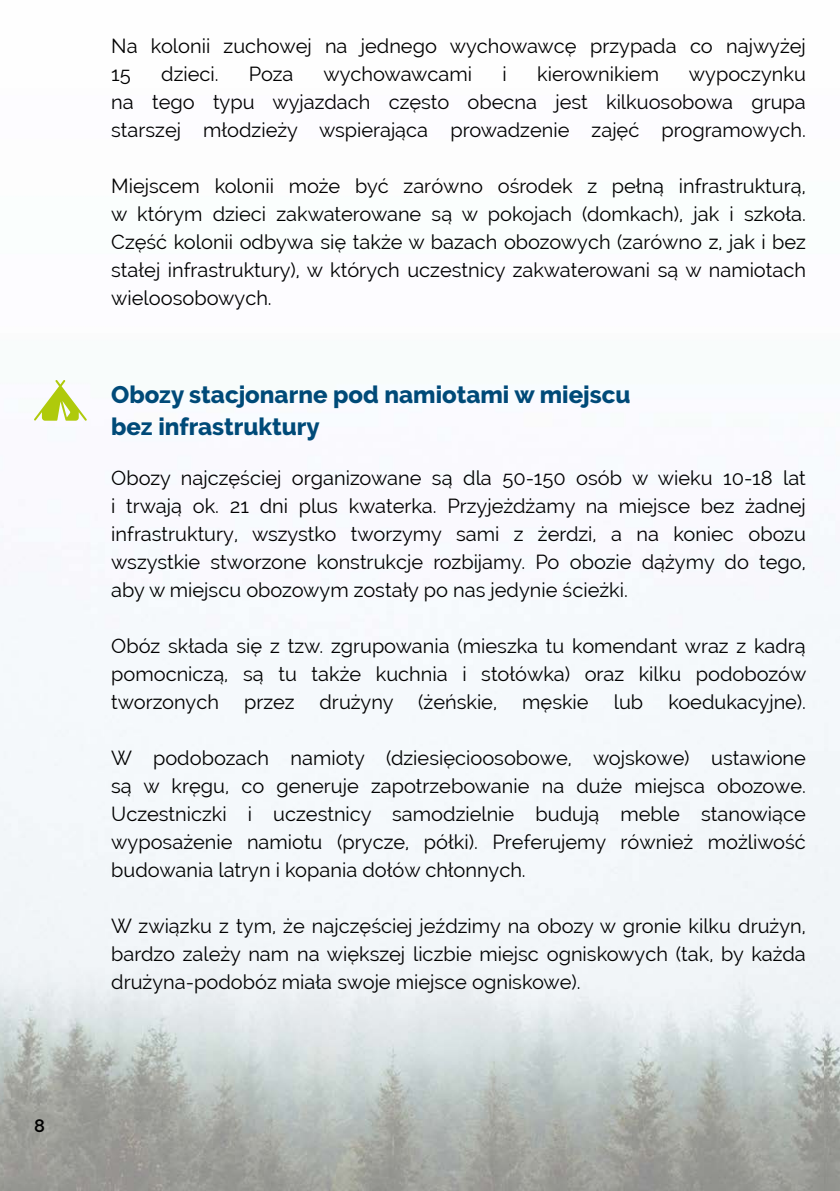
<style>
.page{position:relative;width:840px;height:1191px;background:#fff}
.page>*{position:absolute;margin:0;border:0;box-sizing:border-box;transform-origin:0 0}
.t1{font:800 24px/32px "Raleway";color:#004a78}
.t2{font:20px/28px "Raleway";color:#000;text-align:justify}
.t3{font:600 18px "Raleway";color:#000}
</style>
<div class="page">
<img style="left:0;top:554px;width:839px;height:637px">
<svg style="left:34px;top:380px;width:53px;height:41px"></svg>
<p class="t3" style="left:34px;top:1115px;width:12px">8</p>
<p class="t2" style="left:111px;top:32px;width:695px">Na kolonii zuchowej na jednego wychowawcę przypada co najwyżej<br>15</p>
<p class="t2" style="left:111px;top:60px;width:695px;text-indent:577px">wypoczynku na tego typu wyjazdach często obecna jest kilkuosobowa grupa starszej młodzieży wspierająca prowadzenie zajęć programowych.</p>
<p class="t2" style="left:111px;top:172px;width:695px">Miejscem kolonii może być zarówno ośrodek z pełną infrastrukturą, w którym dzieci zakwaterowane są w pokojach (domkach), jak i szkoła.<br>Część kolonii odbywa się także w bazach obozowych (zarówno z, jak i bez stałej infrastruktury), w których uczestnicy zakwaterowani są w namiotach wieloosobowych.</p>
<p class="t2" style="left:161px;top:60px;width:59px">dzieci.</p>
<p class="t2" style="left:249px;top:60px;width:46px">Poza</p>
<p class="t2" style="left:323px;top:60px;width:150px">wychowawcami</p>
<p class="t2" style="left:502px;top:60px;width:6px">i</p>
<p class="t2" style="left:537px;top:60px;width:123px">kierownikiem</p>
<p class="t1" style="left:111px;top:378px;width:520px">Obozy stacjonarne pod namiotami w miejscu bez infrastruktury</p>
<p class="t2" style="left:111px;top:464px;width:695px">Obozy najczęściej organizowane są dla 50-150 osób w wieku 10-18 lat i trwają ok. 21 dni plus kwaterka. Przyjeżdżamy na miejsce bez żadnej infrastruktury, wszystko tworzymy sami z żerdzi, a na koniec obozu wszystkie stworzone konstrukcje rozbijamy. Po obozie dążymy do tego, aby w miejscu obozowym zostały po nas jedynie ścieżki.</p>
<p class="t2" style="left:111px;top:632px;width:696px">Obóz składa się z tzw. zgrupowania (mieszka tu komendant wraz z kadrą pomocniczą, są tu także kuchnia i stołówka) oraz kilku podobozów tworzonych</p>
<p class="t2" style="left:244px;top:688px;width:52px">przez</p>
<p class="t2" style="left:319px;top:688px;width:179px">drużyny (żeńskie,</p>
<p class="t2" style="left:522px;top:688px;width:68px">męskie</p>
<p class="t2" style="left:613px;top:688px;width:31px">lub</p>
<p class="t2" style="left:668px;top:688px;width:139px">koedukacyjne).</p>
<p class="t2" style="left:111px;top:744px;width:695px">W podobozach namioty (dziesięcioosobowe, wojskowe) ustawione są w kręgu, co generuje zapotrzebowanie na duże miejsca obozowe.<br>Uczestniczki i uczestnicy samodzielnie budują meble stanowiące wyposażenie namiotu (prycze, półki). Preferujemy również możliwość budowania latryn i kopania dołów chłonnych.</p>
<p class="t2" style="left:111px;top:912px;width:695px">W związku z tym, że najczęściej jeździmy na obozy w gronie kilku drużyn, bardzo zależy nam na większej liczbie miejsc ogniskowych (tak, by każda drużyna-podobóz miała swoje miejsce ogniskowe).</p>
</div>
